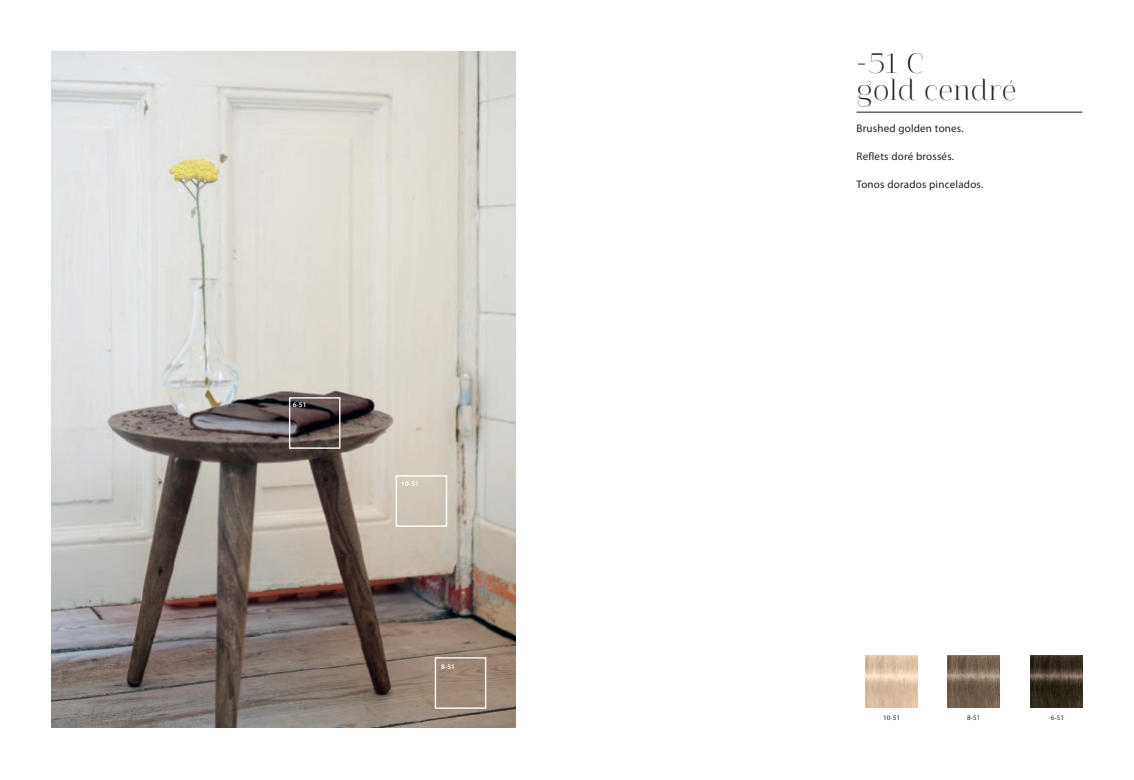
<style>
.page{position:relative;width:1134px;height:780px;background:#fff}
.page>*{position:absolute;margin:0;border:0;box-sizing:border-box;transform-origin:0 0}
.t1{font:27px/27px "Guadalupe Essential";color:#231f20}
.t2{font:11px "Myriad Pro";letter-spacing:.02em;color:#231f20}
.t3{font:600 7px "Myriad Pro";letter-spacing:.02em;color:#fff}
.t4{font:7px "Myriad Pro";letter-spacing:.02em;color:#231f20}
</style>
<div class="page">
<img style="left:52px;top:52px;width:463px;height:675px">
<div style="left:289px;top:397px;width:51px;height:52px;border:1px solid #fff"></div>
<div style="left:435px;top:657px;width:51px;height:51px;border:1px solid #fff"></div>
<div style="left:396px;top:475px;width:51px;height:51px;border:1px solid #fff"></div>
<img style="left:866px;top:655px;width:51px;height:52px">
<img style="left:948px;top:655px;width:51px;height:52px">
<img style="left:1031px;top:655px;width:51px;height:52px">
<hr style="left:856px;top:112px;width:226px;height:1px;background:#231f20">
<p class="t3" style="left:293px;top:401px;width:15px">6-51</p>
<p class="t3" style="left:401px;top:479px;width:19px">10-51</p>
<p class="t3" style="left:441px;top:662px;width:15px">8-51</p>
<h1 class="t1" style="left:856px;top:50px;width:162px">-51 C<br>gold cendré</h1>
<p class="t2" style="left:856px;top:122px;width:109px">Brushed golden tones.</p>
<p class="t2" style="left:856px;top:150px;width:99px">Reflets doré brossés.</p>
<p class="t2" style="left:856px;top:178px;width:128px">Tonos dorados pincelados.</p>
<p class="t4" style="left:883px;top:713px;width:19px">10-51</p>
<p class="t4" style="left:967px;top:713px;width:15px">8-51</p>
<p class="t4" style="left:1051px;top:713px;width:15px">6-51</p>
</div>
